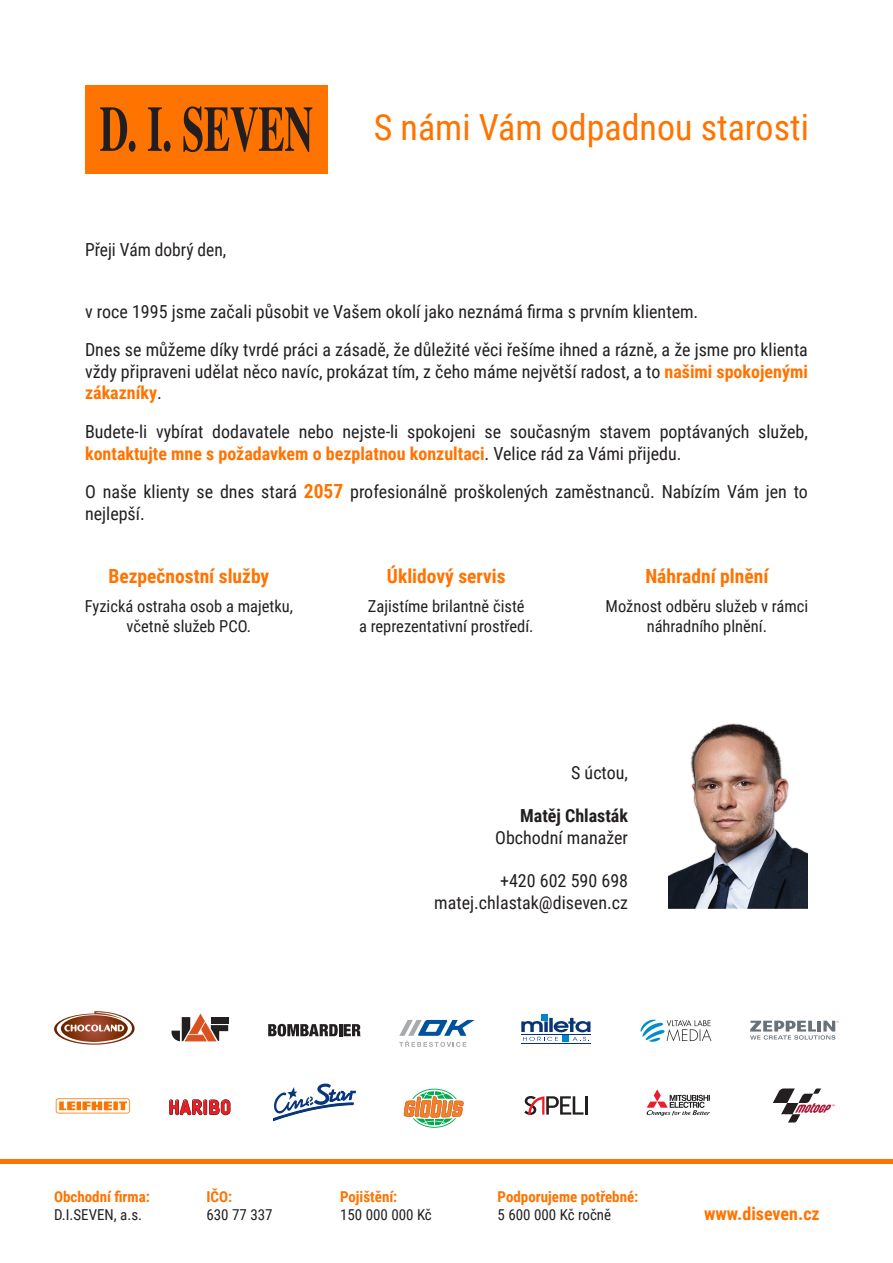
<style>
.page{position:relative;width:893px;height:1263px;background:#fff}
.page>*{position:absolute;margin:0;border:0;box-sizing:border-box;transform-origin:0 0}
.t1{font:36px "Roboto Condensed";color:#ff7300}
.t2{font:700 19.5px "Roboto Condensed";color:#ff7300}
.text{font:18px/21.6px "Roboto Condensed";color:#231f20}
.paticka{font:700 18px "Roboto Condensed";color:#ff7300}
.t3{font:16.5px/19.8px "Roboto Condensed";color:#231f20;text-align:center}
.paticka-2{font:15px "Roboto Condensed";color:#231f20}
.paticka_oranz{font:700 15px "Roboto Condensed";color:#ff7300}
.oarnz_paticka{font:700 15px "Roboto Condensed";color:#ff7300}
.s1{font-weight:700;color:#ff7300}
.s2{font-weight:700;font-size:19.5px;color:#ff7300}
.s3{font-weight:700}
</style>
<div class="page">
<img style="left:668px;top:723px;width:140px;height:185px">
<svg style="left:169px;top:1099px;width:62px;height:17px"></svg>
<svg style="left:647px;top:1089px;width:63px;height:27px"></svg>
<hr style="left:0;top:1159px;width:893px;height:4px;background:#ff7300">
<svg style="left:268px;top:1024px;width:93px;height:12px"></svg>
<svg style="left:399px;top:1020px;width:76px;height:27px"></svg>
<svg style="left:750px;top:1021px;width:89px;height:19px"></svg>
<div style="left:85px;top:85px;width:242px;height:88px;background:#ff7300"></div>
<svg style="left:100px;top:106px;width:212px;height:46px"></svg>
<svg style="left:273px;top:1083px;width:83px;height:38px"></svg>
<hr style="left:585px;top:1096px;width:3px;height:18px;background:#231f20">
<svg style="left:524px;top:1096px;width:60px;height:19px"></svg>
<svg style="left:171px;top:1014px;width:57px;height:27px"></svg>
<svg style="left:54px;top:1011px;width:81px;height:34px"></svg>
<svg style="left:773px;top:1088px;width:62px;height:34px"></svg>
<div style="left:562px;top:1036px;width:7px;height:6px;background:#0087cb"></div>
<div style="left:541px;top:1014px;width:7px;height:6px;background:#0087cb"></div>
<hr style="left:521px;top:1043px;width:69px;height:1px;background:#083575">
<svg style="left:521px;top:1018px;width:69px;height:23px"></svg>
<svg style="left:409px;top:1089px;width:51px;height:39px"></svg>
<svg style="left:410px;top:1089px;width:49px;height:38px"></svg>
<hr style="left:434px;top:1091px;width:1px;height:35px;background:#fff">
<svg style="left:403px;top:1091px;width:61px;height:34px"></svg>
<svg style="left:640px;top:1020px;width:71px;height:22px"></svg>
<svg style="left:56px;top:1098px;width:74px;height:15px"></svg>
<p class="text" style="left:85px;top:238px;width:143px">Přeji Vám dobrý den,</p>
<p class="t1" style="left:374px;top:102px;width:437px">S námi Vám odpadnou starosti</p>
<p class="text" style="left:85px;top:300px;width:615px">v roce 1995 jsme začali působit ve Vašem okolí jako neznámá firma s prvním klientem.</p>
<p class="text" style="left:85px;top:338px;width:724px;text-align:justify">Dnes se můžeme díky tvrdé práci a zásadě, že důležité věci řešíme ihned a rázně, a že jsme pro klienta vždy připraveni udělat něco navíc, prokázat tím, z čeho máme největší radost, a to <span class="s1">našimi spokojenými zákazníky</span>.</p>
<p class="text" style="left:85px;top:420px;width:724px">Budete-li vybírat dodavatele nebo nejste-li spokojeni se současným stavem poptávaných služeb, <span class="s1">kontaktujte mne s požadavkem o bezplatnou konzultaci</span>. Velice rád za Vámi přijedu.</p>
<p class="text" style="left:85px;top:480px;width:724px">O naše klienty se dnes stará <span class="s2">2057</span> profesionálně proškolených zaměstnanců. Nabízím Vám jen to nejlepší.</p>
<p class="t2" style="left:108px;top:563px;width:162px">Bezpečnostní služby</p>
<p class="t3" style="left:85px;top:595px;width:210px">Fyzická ostraha osob a majetku, včetně služeb PCO.</p>
<p class="t2" style="left:387px;top:563px;width:120px">Úklidový servis</p>
<p class="t3" style="left:368px;top:595px;width:158px">Zajistíme brilantně čisté</p>
<p class="t3" style="left:359px;top:615px;width:176px">a reprezentativní prostředí.</p>
<p class="t2" style="left:645px;top:563px;width:125px">Náhradní plnění</p>
<p class="t3" style="left:606px;top:595px;width:204px">Možnost odběru služeb v rámci náhradního plnění.</p>
<p class="text" style="left:571px;top:761px;width:58px">S úctou,</p>
<p class="text" style="left:495px;top:804px;width:134px;text-align:right"><span class="s3">Matěj Chlasták<br></span>Obchodní manažer</p>
<p class="text" style="left:500px;top:869px;width:130px">+420 602 590 698</p>
<p class="text" style="left:434px;top:891px;width:195px">matej.chlastak@diseven.cz</p>
<p class="oarnz_paticka" style="left:54px;top:1186px;width:97px">Obchodní firma:</p>
<p class="paticka-2" style="left:54px;top:1204px;width:90px">D.I.SEVEN, a.s.</p>
<p class="paticka_oranz" style="left:206px;top:1186px;width:27px">IČO:</p>
<p class="paticka-2" style="left:206px;top:1204px;width:68px">630 77 337</p>
<p class="paticka_oranz" style="left:340px;top:1186px;width:59px">Pojištění:</p>
<p class="paticka-2" style="left:340px;top:1204px;width:93px">150 000 000 Kč</p>
<p class="paticka_oranz" style="left:498px;top:1186px;width:142px">Podporujeme potřebné:</p>
<p class="paticka-2" style="left:498px;top:1204px;width:115px">5 600 000 Kč ročně</p>
<p class="paticka" style="left:704px;top:1201px;width:117px">www.diseven.cz</p>
</div>
